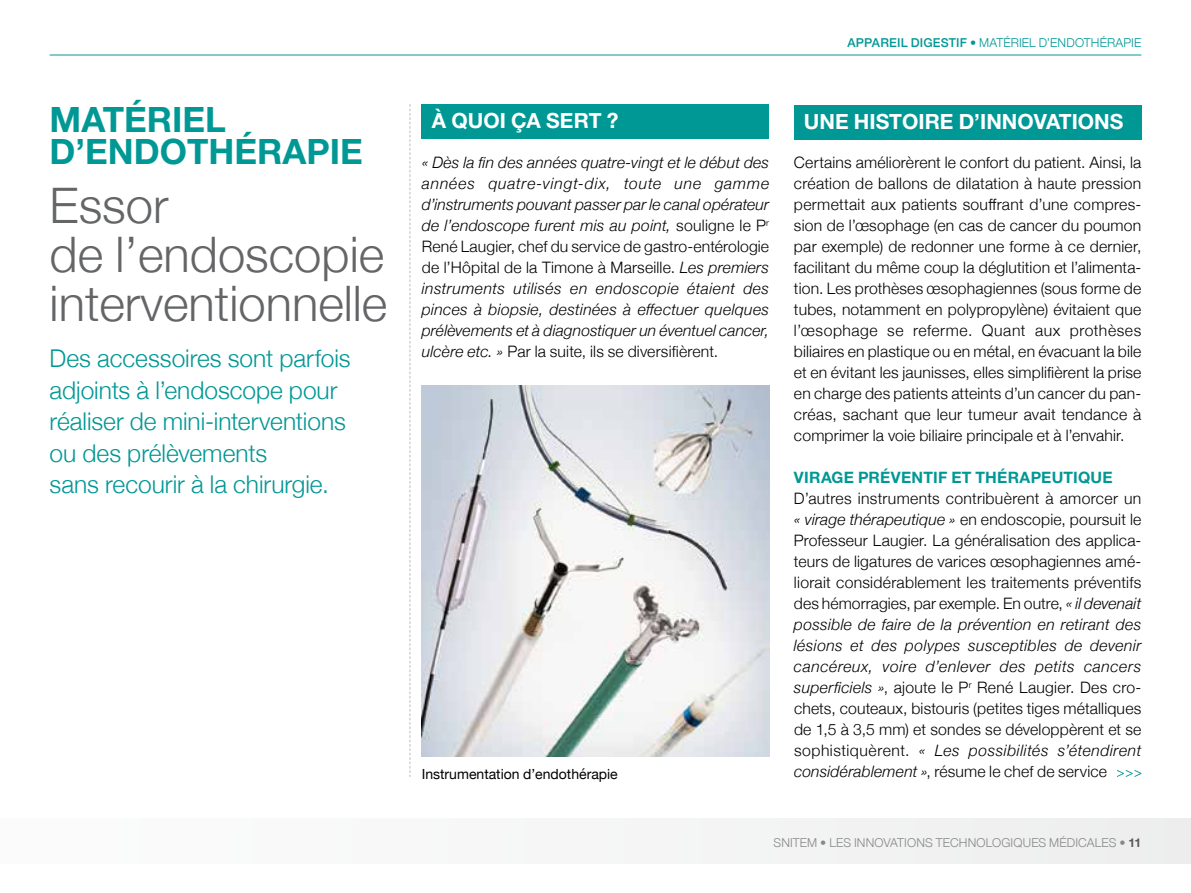
<style>
.page{position:relative;width:1191px;height:893px;background:#fff}
.page>*{position:absolute;margin:0;border:0;box-sizing:border-box;transform-origin:0 0}
.t1{font:300 49px/49px "Helvetica Neue";color:#646567}
.t2{font:700 35px/31.5px "Helvetica Neue";color:#009895}
.t3{font:300 24.5px/31.5px "Helvetica Neue";color:#009895}
.t4{font:700 21px "Helvetica Neue";color:#fff}
.t5{font:300 15.75px/21px "Helvetica Neue";letter-spacing:.01em;color:#000;text-align:justify}
.t6{font:italic 300 15.75px/21px "Helvetica Neue";letter-spacing:.005em;color:#000;text-align:justify}
.t7{font:700 15.75px "Helvetica Neue";letter-spacing:.015em;color:#009895}
.t8{font:14px "Helvetica Neue";color:#000}
.t9{font:300 12.25px "Helvetica Neue";letter-spacing:.015em;color:#87888a}
.t10{font:300 12.25px "Helvetica Neue";letter-spacing:.01em;color:#009895}
.s1{font-weight:500}
.s2{font-style:normal}
.s3{font-style:italic}
.s4{font-weight:700;color:#58585a}
</style>
<div class="page">
<hr style="left:50px;top:55px;width:1091px;height:1px;background:#009895">
<div style="left:0;top:819px;width:1191px;height:44px;background:#f6f6f6"></div>
<svg style="left:409px;top:104px;width:1px;height:673px"></svg>
<div style="left:422px;top:104px;width:347px;height:35px;background:#009895"></div>
<div style="left:794px;top:105px;width:347px;height:35px;background:#009895"></div>
<img style="left:422px;top:386px;width:347px;height:370px">
<svg style="left:1117px;top:770px;width:24px;height:7px"></svg>
<h2 class="t2" style="left:50px;top:103px;width:315px">MATÉRIEL<br>D’ENDOTHÉRAPIE</h2>
<h1 class="t1" style="left:50px;top:177px;width:339px">Essor<br>de l’endoscopie interventionnelle</h1>
<h3 class="t3" style="left:50px;top:341px;width:302px">Des accessoires sont parfois adjoints à l’endoscope pour réaliser de mini-interventions ou des prélèvements<br>sans recourir à la chirurgie.</h3>
<p class="t10" style="left:847px;top:32px;width:295px"><span class="s1">APPAREIL DIGESTIF •</span> MATÉRIEL D’ENDOTHÉRAPIE</p>
<h3 class="t4" style="left:432px;top:108px;width:188px">À QUOI ÇA SERT ?</h3>
<p class="t6" style="left:422px;top:151px;width:349px">« Dès la fin des années quatre-vingt et le début des années quatre-vingt-dix, toute une gamme d’instruments pouvant passer par le canal opérateur de l’endoscope furent mis au point, <span class="s2">souligne le P</span><sup>r </sup><span class="s2">René Laugier, chef du service de gastro-entérologie de l’Hôpital de la Timone à Marseille.</span> Les premiers instruments utilisés en endoscopie étaient des pinces à biopsie, destinées à effectuer quelques prélèvements et à diagnostiquer un éventuel cancer, ulcère etc. » <span class="s2">Par la suite, ils se diversifièrent.</span></p>
<p class="t8" style="left:422px;top:764px;width:197px">Instrumentation d’endothérapie</p>
<h3 class="t4" style="left:804px;top:108px;width:321px">UNE HISTOIRE D’INNOVATIONS</h3>
<p class="t5" style="left:794px;top:151px;width:349px">Certains améliorèrent le confort du patient. Ainsi, la création de ballons de dilatation à haute pression permettait aux patients souffrant d’une compres&shy;sion de l’œsophage (en cas de cancer du poumon par exemple) de redonner une forme à ce dernier, facilitant du même coup la déglutition et l’alimenta&shy;tion. Les prothèses œsophagiennes (sous forme de tubes, notamment en polypropylène) évitaient que l’œsophage se referme. Quant aux prothèses biliaires en plastique ou en métal, en évacuant la bile et en évitant les jaunisses, elles simplifièrent la prise en charge des patients atteints d’un cancer du pan&shy;créas, sachant que leur tumeur avait tendance à comprimer la voie biliaire principale et à l’envahir.</p>
<p class="t7" style="left:794px;top:468px;width:320px">VIRAGE PRÉVENTIF ET THÉRAPEUTIQUE</p>
<p class="t5" style="left:794px;top:487px;width:349px">D’autres instruments contribuèrent à amorcer un <span class="s3">« virage thérapeutique »</span> en endoscopie, poursuit le Professeur Laugier. La généralisation des applica&shy;teurs de ligatures de varices œsophagiennes amé&shy;liorait considérablement les traitements préventifs des hémorragies, par exemple. En outre, <span class="s3">« il devenait possible de faire de la prévention en retirant des lésions et des polypes susceptibles de devenir cancéreux, voire d’enlever des petits cancers superficiels »</span>, ajoute le P<sup>r</sup> René Laugier. Des cro&shy;chets, couteaux, bistouris (petites tiges métalliques de 1,5 à 3,5 mm) et sondes se développèrent et se sophistiquèrent. <span class="s3">« Les possibilités s’étendirent considérablement »</span>, résume le chef de service</p>
<p class="t9" style="left:773px;top:833px;width:369px">SNITEM • LES INNOVATIONS TECHNOLOGIQUES MÉDICALES • <span class="s4">11</span></p>
</div>
